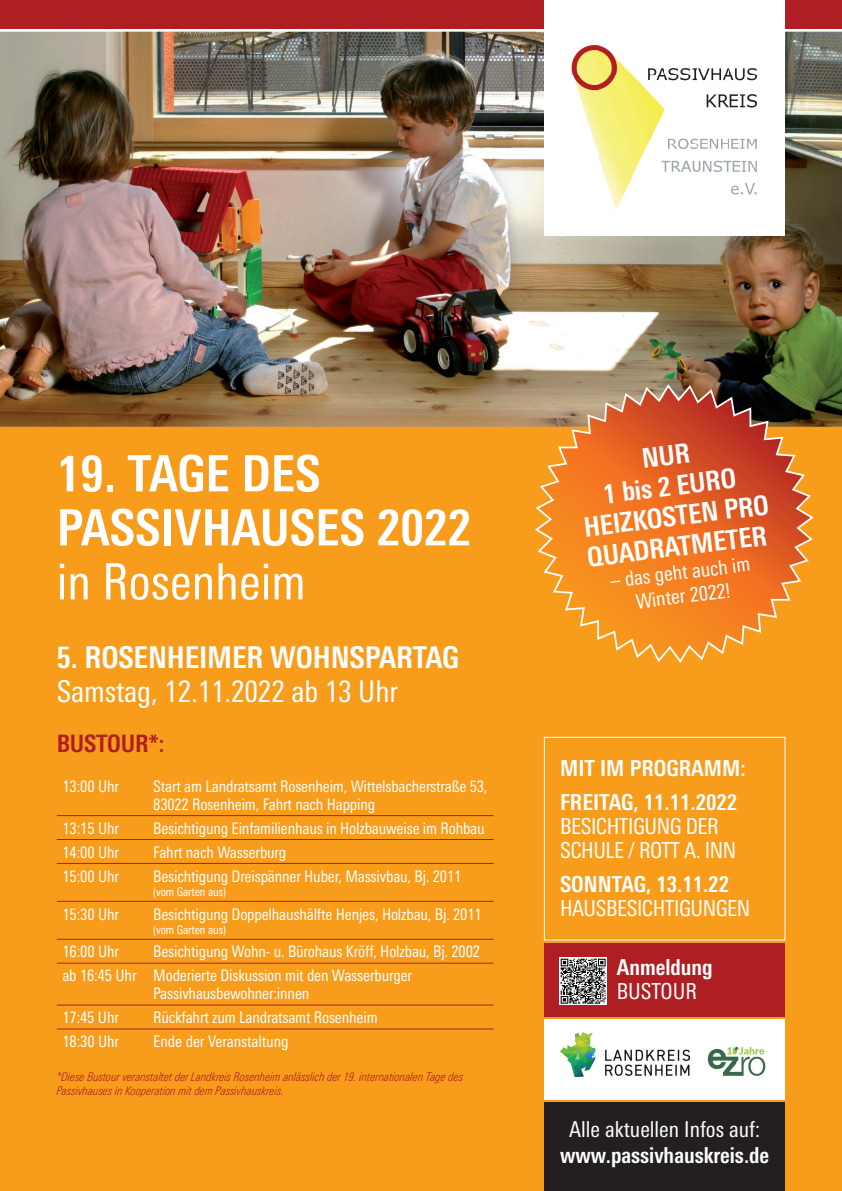
<style>
.page{position:relative;width:842px;height:1191px;background:#fff}
.page>*{position:absolute;margin:0;border:0;box-sizing:border-box;transform-origin:0 0}
.t1{font:700 condensed 50px/54px "LT Univers";color:#fff}
.t2{font:condensed 50px "LT Univers";color:#fff}
.t3{font:condensed 30px "LT Univers";letter-spacing:-.005em;color:#fff}
.t4{font:700 condensed 30px "LT Univers";letter-spacing:-.005em;color:#fff}
.t5{font:700 condensed 27px/30.4px "LT Univers";color:#fff;text-align:center}
.t6{font:700 condensed 24px "LT Univers";letter-spacing:-.005em;color:#af1e22}
.t7{font:700 condensed 22px/34px "LT Univers";color:#fff}
.t8{font:condensed 22px "LT Univers";color:#fff}
.t9{font:condensed 22px/24px "LT Univers";letter-spacing:-.02em;color:#fff}
.t10{font:condensed 20.3px/23.6px "LT Univers";color:#fff;text-align:center}
.t11{font:condensed 16px/18px "LT Univers";letter-spacing:-.01em;color:#fff}
.t12{font:italic 300 condensed 12px/14px "LT Univers";color:#af1e22}
.t13{font:condensed 12px "LT Univers";letter-spacing:-.01em;color:#fff}
</style>
<div class="page">
<div style="left:0;top:403px;width:842px;height:788px;background:#f89c1c"></div>
<img style="left:0;top:32px;width:842px;height:395px">
<div style="left:0;top:0;width:842px;height:29px;background:#af1e22"></div>
<div style="left:544px;top:0;width:241px;height:235px;background:#fff"></div>
<img style="left:571px;top:44px;width:186px;height:166px">
<hr style="left:57px;top:815px;width:91px;height:1px;background:#af1e22">
<hr style="left:148px;top:815px;width:345px;height:1px;background:#af1e22">
<hr style="left:57px;top:839px;width:91px;height:1px;background:#af1e22">
<hr style="left:148px;top:839px;width:345px;height:1px;background:#af1e22">
<hr style="left:57px;top:863px;width:91px;height:1px;background:#af1e22">
<hr style="left:148px;top:863px;width:345px;height:1px;background:#af1e22">
<hr style="left:57px;top:901px;width:91px;height:1px;background:#af1e22">
<hr style="left:148px;top:901px;width:345px;height:1px;background:#af1e22">
<hr style="left:57px;top:939px;width:91px;height:1px;background:#af1e22">
<hr style="left:148px;top:939px;width:345px;height:1px;background:#af1e22">
<hr style="left:57px;top:963px;width:91px;height:1px;background:#af1e22">
<hr style="left:148px;top:963px;width:345px;height:1px;background:#af1e22">
<hr style="left:57px;top:1004px;width:91px;height:1px;background:#af1e22">
<hr style="left:148px;top:1004px;width:345px;height:1px;background:#af1e22">
<hr style="left:57px;top:1028px;width:91px;height:1px;background:#af1e22">
<hr style="left:148px;top:1028px;width:345px;height:1px;background:#af1e22">
<div style="left:544px;top:737px;width:241px;height:203px;border:1px solid #fff"></div>
<div style="left:544px;top:943px;width:241px;height:73px;background:#af1e22"></div>
<svg style="left:560px;top:957px;width:47px;height:47px"></svg>
<svg style="left:561px;top:958px;width:45px;height:45px;background:#828282"></svg>
<svg style="left:533px;top:382px;width:282px;height:281px"></svg>
<div style="left:544px;top:1102px;width:241px;height:89px;background:#231f20"></div>
<div style="left:544px;top:1019px;width:241px;height:81px;background:#fff"></div>
<img style="left:561px;top:1032px;width:128px;height:44px">
<img style="left:707px;top:1046px;width:59px;height:30px">
<h1 class="t1" style="left:57px;top:446px;width:416px">19. TAGE DES<br>PASSIVHAUSES 2022</h1>
<h1 class="t2" style="left:57px;top:553px;width:251px">in Rosenheim</h1>
<h2 class="t4" style="left:57px;top:640px;width:404px">5. ROSENHEIMER WOHNSPARTAG</h2>
<h2 class="t3" style="left:57px;top:674px;width:343px">Samstag, 12.11.2022 ab 13 Uhr</h2>
<h3 class="t6" style="left:57px;top:729px;width:109px">BUSTOUR*:</h3>
<p class="t11" style="left:62px;top:777px;width:58px">13:00 Uhr</p>
<p class="t11" style="left:153px;top:777px;width:336px">Start am Landratsamt Rosenheim, Wittelsbacherstraße 53,<br>83022 Rosenheim, Fahrt nach Happing</p>
<p class="t11" style="left:62px;top:819px;width:58px">13:15 Uhr</p>
<p class="t11" style="left:153px;top:819px;width:333px">Besichtigung Einfamilienhaus in Holzbauweise im Rohbau</p>
<p class="t11" style="left:62px;top:843px;width:58px">14:00 Uhr</p>
<p class="t11" style="left:153px;top:843px;width:135px">Fahrt nach Wasserburg</p>
<p class="t11" style="left:62px;top:867px;width:58px">15:00 Uhr</p>
<p class="t11" style="left:153px;top:867px;width:310px">Besichtigung Dreispänner Huber, Massivbau, Bj. 2011</p>
<p class="t13" style="left:153px;top:884px;width:74px">(vom Garten aus)</p>
<p class="t11" style="left:62px;top:904px;width:58px">15:30 Uhr</p>
<p class="t11" style="left:153px;top:904px;width:330px">Besichtigung Doppelhaushälfte Henjes, Holzbau, Bj. 2011</p>
<p class="t13" style="left:153px;top:922px;width:74px">(vom Garten aus)</p>
<p class="t11" style="left:62px;top:942px;width:58px">16:00 Uhr</p>
<p class="t11" style="left:62px;top:939px;width:419px;line-height:23.9px;text-indent:91px">Besichtigung Wohn- u. Bürohaus Kröff, Holzbau, Bj. 2002 ab 16:45 Uhr Moderierte Diskussion mit den Wasserburger</p>
<p class="t11" style="left:153px;top:984px;width:158px">Passivhausbewohner:innen</p>
<p class="t11" style="left:62px;top:1008px;width:58px">17:45 Uhr</p>
<p class="t11" style="left:153px;top:1008px;width:226px">Rückfahrt zum Landratsamt Rosenheim</p>
<p class="t11" style="left:62px;top:1032px;width:58px">18:30 Uhr</p>
<p class="t11" style="left:153px;top:1032px;width:137px">Ende der Veranstaltung</p>
<p class="t12" style="left:57px;top:1069px;width:408px">*Diese Bustour veranstaltet der Landkreis Rosenheim anlässlich der 19. internationalen Tage des<br>Passivhauses in Kooperation mit dem Passivhauskreis.</p>
<h3 class="t5" style="left:574px;top:451px;width:188px;rotate:-7deg">NUR<br>1 bis 2 EURO<br>HEIZKOSTEN PRO<br>QUADRATMETER</h3>
<p class="t10" style="left:609px;top:569px;width:142px;rotate:-7deg">– das geht auch im<br>Winter 2022!</p>
<h3 class="t7" style="left:560px;top:751px;width:187px">MIT IM PROGRAMM:<br>FREITAG, 11.11.2022</h3>
<h3 class="t9" style="left:560px;top:814px;width:178px">BESICHTIGUNG DER<br>SCHULE / ROTT A. INN</h3>
<h3 class="t7" style="left:560px;top:867px;width:170px">SONNTAG, 13.11.22</h3>
<h3 class="t8" style="left:560px;top:895px;width:192px">HAUSBESICHTIGUNGEN</h3>
<h3 class="t7" style="left:617px;top:949px;width:98px">Anmeldung</h3>
<h3 class="t8" style="left:617px;top:978px;width:82px">BUSTOUR</h3>
<h3 class="t8" style="left:569px;top:1116px;width:193px">Alle aktuellen Infos auf:</h3>
<h3 class="t7" style="left:560px;top:1138px;width:211px">www.passivhauskreis.de</h3>
</div>
